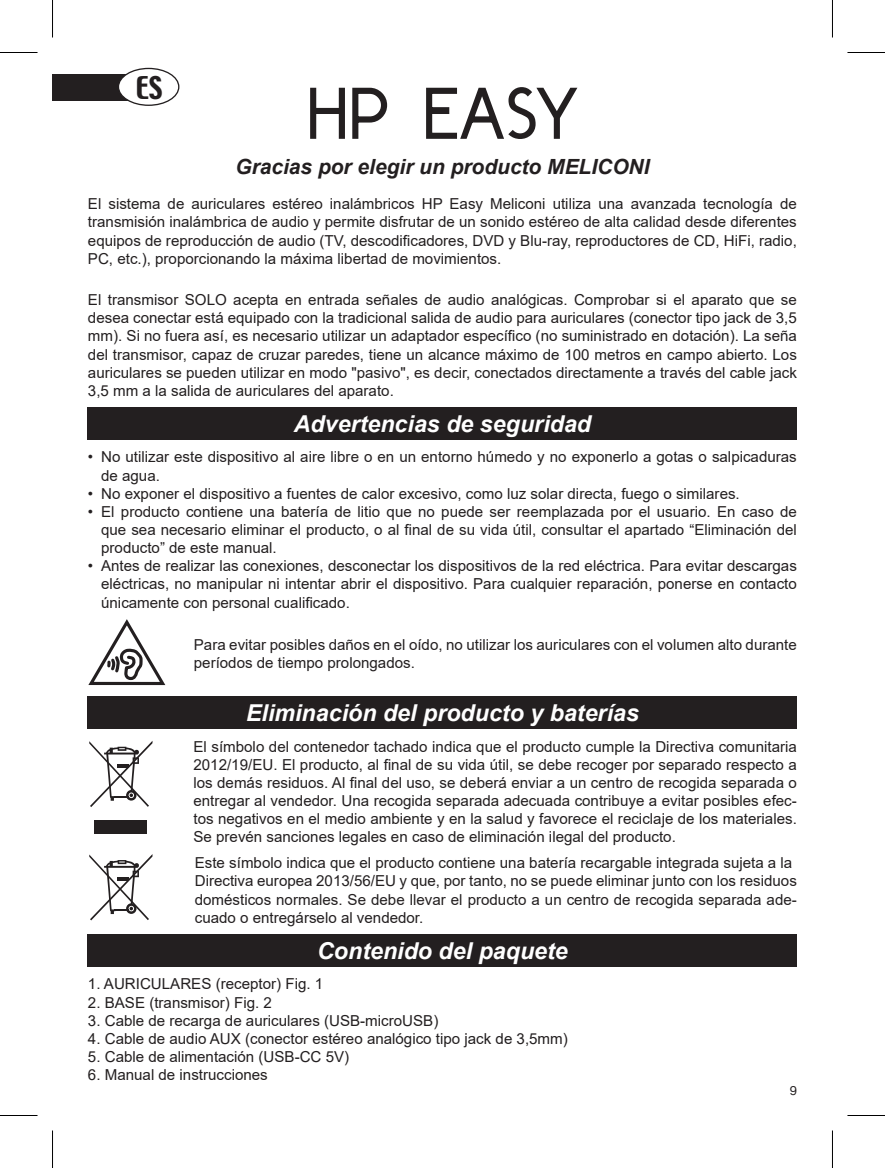
<style>
.page{position:relative;width:885px;height:1168px;background:#fff}
.page>*{position:absolute;margin:0;border:0;box-sizing:border-box;transform-origin:0 0}
.Testo_11pt{font:58px "Y2 K Neophyte";letter-spacing:.08em;color:#231f20}
.t1{font:28px "Techno";color:#231f20}
.Testo_bold-italic_10{font:italic 700 23.25px "Arial";color:#fff}
.Testo_7pt_centrato{font:italic 700 21px "Arial";color:#231f20}
.Plain_Text{font:15px/18.2px "Arial";color:#231f20;text-align:justify}
.Testo_6_5pt{font:15px/17.5px "Arial";color:#231f20}
.t2{font:12.5px "Pragmatica TT";color:#231f20}
</style>
<div class="page">
<svg style="left:310px;top:87px;width:78px;height:52px"></svg>
<svg style="left:426px;top:87px;width:152px;height:52px"></svg>
<div style="left:52px;top:75px;width:81px;height:26px;background:#231f20"></div>
<div style="left:118px;top:68px;width:61px;height:37px;background:#fff;border-radius:50%"></div>
<div style="left:118px;top:68px;width:61px;height:38px;border:1px solid #231f20;border-radius:50%"></div>
<div style="left:88px;top:697px;width:709px;height:32px;background:#231f20"></div>
<div style="left:94px;top:820px;width:53px;height:13px;background:#231f20"></div>
<svg style="left:89px;top:741px;width:63px;height:66px"></svg>
<svg style="left:89px;top:854px;width:63px;height:66px"></svg>
<div style="left:88px;top:407px;width:709px;height:33px;background:#231f20"></div>
<svg style="left:88px;top:619px;width:78px;height:67px"></svg>
<div style="left:88px;top:934px;width:709px;height:33px;background:#231f20"></div>
<hr style="left:0;top:52px;width:38px;height:1px;background:#000">
<hr style="left:847px;top:52px;width:38px;height:1px;background:#000">
<hr style="left:0;top:1115px;width:38px;height:1px;background:#000">
<hr style="left:847px;top:1115px;width:38px;height:1px;background:#000">
<hr style="left:52px;top:0;width:1px;height:38px;background:#000">
<hr style="left:52px;top:1130px;width:1px;height:38px;background:#000">
<hr style="left:832px;top:0;width:1px;height:38px;background:#000">
<hr style="left:832px;top:1130px;width:1px;height:38px;background:#000">
<p class="t1" style="left:135px;top:69px;width:28px">ES</p>
<p class="Testo_11pt" style="left:309px;top:74px;width:269px">HP EASY</p>
<p class="Testo_7pt_centrato" style="left:235px;top:152px;width:415px">Gracias por elegir un producto MELICONI</p>
<p class="Plain_Text" style="left:88px;top:195px;width:710px">El sistema de auriculares estéreo inalámbricos HP Easy Meliconi utiliza una avanzada tecnología de transmisión inalámbrica de audio y permite disfrutar de un sonido estéreo de alta calidad desde diferentes equipos de reproducción de audio (TV, descodificadores, DVD y Blu-ray, reproductores de CD, HiFi, radio, PC, etc.), proporcionando la máxima libertad de movimientos.</p>
<p class="Plain_Text" style="left:88px;top:291px;width:710px">El transmisor SOLO acepta en entrada señales de audio analógicas. Comprobar si el aparato que se desea conectar está equipado con la tradicional salida de audio para auriculares (conector tipo jack de 3,5 mm). Si no fuera así, es necesario utilizar un adaptador específico (no suministrado en dotación). La seña del transmisor, capaz de cruzar paredes, tiene un alcance máximo de 100 metros en campo abierto. Los auriculares se pueden utilizar en modo "pasivo", es decir, conectados directamente a través del cable jack 3,5 mm a la salida de auriculares del aparato.</p>
<p class="Testo_bold-italic_10" style="left:294px;top:408px;width:299px">Advertencias de seguridad</p>
<p class="Plain_Text" style="left:101px;top:448px;width:697px;text-indent:-13px">• No utilizar este dispositivo al aire libre o en un entorno húmedo y no exponerlo a gotas o salpicaduras de agua.</p>
<p class="Plain_Text" style="left:88px;top:484px;width:653px">• No exponer el dispositivo a fuentes de calor excesivo, como luz solar directa, fuego o similares.</p>
<p class="Plain_Text" style="left:101px;top:502px;width:697px;text-indent:-13px">• El producto contiene una batería de litio que no puede ser reemplazada por el usuario. En caso de que sea necesario eliminar el producto, o al final de su vida útil, consultar el apartado “Eliminación del producto” de este manual.</p>
<p class="Plain_Text" style="left:101px;top:557px;width:697px;text-indent:-13px">• Antes de realizar las conexiones, desconectar los dispositivos de la red eléctrica. Para evitar descargas eléctricas, no manipular ni intentar abrir el dispositivo. Para cualquier reparación, ponerse en contacto únicamente con personal cualificado.</p>
<p class="Testo_6_5pt" style="left:194px;top:636px;width:604px">Para evitar posibles daños en el oído, no utilizar los auriculares con el volumen alto durante períodos de tiempo prolongados.</p>
<p class="Testo_bold-italic_10" style="left:246px;top:698px;width:394px">Eliminación del producto y baterías</p>
<p class="Plain_Text" style="left:193px;top:737px;width:605px">El símbolo del contenedor tachado indica que el producto cumple la Directiva comunitaria 2012/19/EU. El producto, al final de su vida útil, se debe recoger por separado respecto a los demás residuos. Al final del uso, se deberá enviar a un centro de recogida separada o entregar al vendedor. Una recogida separada adecuada contribuye a evitar posibles efec&shy;tos negativos en el medio ambiente y en la salud y favorece el reciclaje de los materiales.<br>Se prevén sanciones legales en caso de eliminación ilegal del producto.</p>
<p class="Plain_Text" style="left:195px;top:854px;width:599px">Este símbolo indica que el producto contiene una batería recargable integrada sujeta a la</p>
<p class="Plain_Text" style="left:195px;top:872px;width:603px">Directiva europea 2013/56/EU y que, por tanto, no se puede eliminar junto con los residuos domésticos normales. Se debe llevar el producto a un centro de recogida separada ade&shy;cuado o entregárselo al vendedor.</p>
<p class="Testo_bold-italic_10" style="left:317px;top:935px;width:252px">Contenido del paquete</p>
<p class="Plain_Text" style="left:88px;top:975px;width:237px">1. AURICULARES (receptor) Fig. 1</p>
<p class="Plain_Text" style="left:88px;top:993px;width:185px">2. BASE (transmisor) Fig. 2</p>
<p class="Plain_Text" style="left:88px;top:1011px;width:352px">3. Cable de recarga de auriculares (USB-microUSB)</p>
<p class="Plain_Text" style="left:88px;top:1029px;width:481px">4. Cable de audio AUX (conector estéreo analógico tipo jack de 3,5mm)</p>
<p class="Plain_Text" style="left:88px;top:1047px;width:263px">5. Cable de alimentación (USB-CC 5V)</p>
<p class="Plain_Text" style="left:88px;top:1066px;width:181px">6. Manual de instrucciones</p>
<p class="t2" style="left:789px;top:1083px;width:9px">9</p>
</div>
